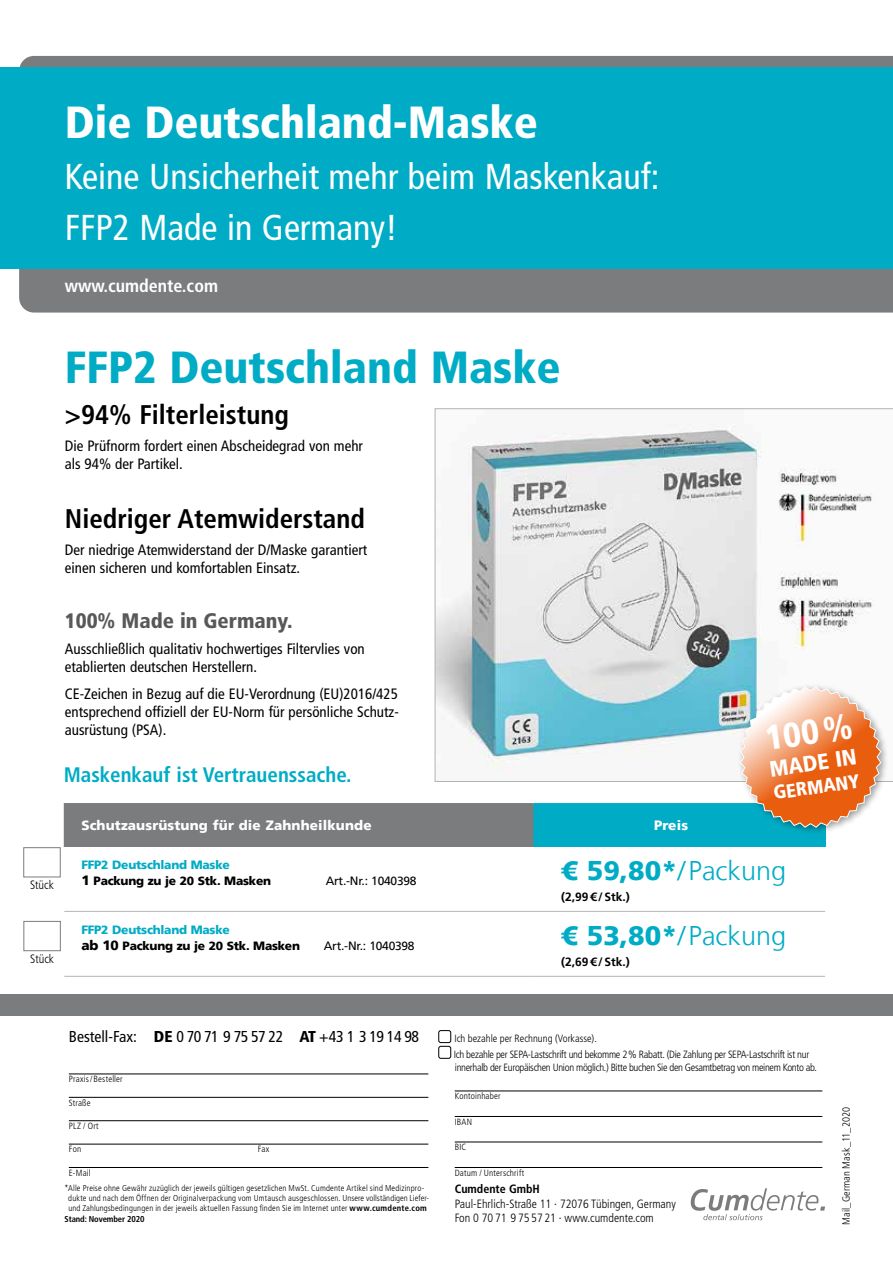
<style>
.page{position:relative;width:893px;height:1263px;background:#fff}
.page>*{position:absolute;margin:0;border:0;box-sizing:border-box;transform-origin:0 0}
.t1{font:900 condensed 45px "Frutiger";color:#fff}
.t2{font:900 condensed 45px "Frutiger";color:#00acc5}
.t3{font:condensed 36px/51px "Frutiger";color:#fff}
.t4{font:900 condensed 34.65px "Frutiger";color:#fff}
.t5{font:700 condensed 27px "Frutiger";color:#000}
.t6{font:300 27px "Frutiger";color:#00acc5}
.t7{font:900 condensed 22.2px "Frutiger";color:#fff}
.t8{font:700 condensed 21px "Frutiger";color:#00acc5}
.t9{font:900 condensed 21px "Frutiger";color:#58585a}
.t10{font:900 condensed 19.2px "Frutiger";color:#fff}
.t11{font:700 condensed 18px "Frutiger";color:#fff}
.t12{font:condensed 15.75px "Frutiger";letter-spacing:-.03em;color:#000}
.t13{font:condensed 15px/18px "Frutiger";color:#000}
.t14{font:900 13.5px "Frutiger";letter-spacing:.01em;color:#fff}
.t15{font:300 condensed 12.15px "Frutiger";color:#000}
.t16{font:900 12px/16.5px "Frutiger";letter-spacing:-.02em;color:#000}
.t17{font:300 condensed 12px/14.4px "Frutiger";color:#000}
.t18{font:12px "Frutiger";letter-spacing:-.02em;color:#000}
.t19{font:700 12px "Frutiger";color:#000}
.t20{font:700 condensed 12px "Frutiger";color:#000}
.t21{font:300 condensed 10.5px/15.8px "Frutiger";letter-spacing:-.025em;color:#000}
.t22{font:300 condensed 10.5px "Frutiger";letter-spacing:.01em;color:#000}
.t23{font:300 condensed 9px "Frutiger";letter-spacing:.02em;color:#000}
.t24{font:300 condensed 8.55px "Frutiger";letter-spacing:.02em;color:#000}
.t25{font:700 condensed 8.55px "Frutiger";letter-spacing:-.01em;color:#000}
.s1{color:#00acc5}
.s2{font-size:13.5px}
.s3{font-weight:900}
.s4{font-weight:700}
</style>
<div class="page">
<div style="left:19px;top:56px;width:874px;height:257px;background:#7b7c7e"></div>
<div style="left:0;top:67px;width:893px;height:202px;background:#00acc5"></div>
<div style="left:438px;top:1030px;width:13px;height:13px;border:1px solid #000;border-radius:2px"></div>
<div style="left:438px;top:1046px;width:13px;height:13px;border:1px solid #000;border-radius:2px"></div>
<hr style="left:69px;top:1074px;width:359px;height:1px;background:#000">
<hr style="left:69px;top:1097px;width:359px;height:1px;background:#000">
<hr style="left:455px;top:1091px;width:367px;height:1px;background:#000">
<hr style="left:69px;top:1120px;width:359px;height:1px;background:#000">
<hr style="left:455px;top:1116px;width:367px;height:1px;background:#000">
<hr style="left:69px;top:1144px;width:359px;height:1px;background:#000">
<hr style="left:455px;top:1142px;width:367px;height:1px;background:#000">
<hr style="left:69px;top:1167px;width:359px;height:1px;background:#000">
<hr style="left:455px;top:1167px;width:367px;height:1px;background:#000">
<div style="left:0;top:995px;width:893px;height:21px;background:#7b7c7e"></div>
<svg style="left:691px;top:1188px;width:134px;height:32px"></svg>
<div style="left:64px;top:803px;width:470px;height:43px;background:#7b7c7e"></div>
<div style="left:534px;top:803px;width:291px;height:43px;background:#00acc5"></div>
<hr style="left:64px;top:846px;width:469px;height:1px;background:#7b7c7e">
<hr style="left:533px;top:803px;width:293px;height:1px;background:#00acc5">
<hr style="left:533px;top:804px;width:2px;height:42px;background:#00acc5">
<hr style="left:824px;top:804px;width:2px;height:42px;background:#00acc5">
<hr style="left:533px;top:846px;width:293px;height:1px;background:#00acc5">
<hr style="left:64px;top:911px;width:470px;height:1px;background:#b3b5b6">
<hr style="left:534px;top:911px;width:291px;height:1px;background:#b3b5b6">
<hr style="left:64px;top:976px;width:470px;height:1px;background:#b3b5b6">
<hr style="left:534px;top:976px;width:291px;height:1px;background:#b3b5b6">
<div style="left:23px;top:847px;width:38px;height:30px;border:1px solid #7b7c7e"></div>
<svg style="left:435px;top:408px;width:458px;height:374px"></svg>
<div style="left:737px;top:683px;width:152px;height:153px;background:#000;opacity:.4"></div>
<svg style="left:740px;top:686px;width:141px;height:141px"></svg>
<div style="left:23px;top:921px;width:38px;height:30px;border:1px solid #7b7c7e"></div>
<h1 class="t1" style="left:65px;top:95px;width:474px">Die Deutschland-Maske</h1>
<h2 class="t3" style="left:65px;top:151px;width:596px">Keine Unsicherheit mehr beim Maskenkauf:<br>FFP2 Made in Germany!</h2>
<p class="t11" style="left:65px;top:275px;width:155px">www.cumdente.com</p>
<p class="t15" style="left:30px;top:878px;width:25px">Stück</p>
<p class="t15" style="left:30px;top:951px;width:25px">Stück</p>
<h1 class="t2" style="left:65px;top:340px;width:497px">FFP2 Deutschland Maske</h1>
<h3 class="t5" style="left:65px;top:399px;width:226px">&gt;94% Filterleistung</h3>
<p class="t13" style="left:65px;top:437px;width:300px">Die Prüfnorm fordert einen Abscheidegrad von mehr als 94% der Partikel.</p>
<h3 class="t5" style="left:65px;top:503px;width:302px">Niedriger Atemwiderstand</h3>
<p class="t13" style="left:65px;top:541px;width:304px">Der niedrige Atemwiderstand der D/Maske garantiert einen sicheren und komfortablen Einsatz.</p>
<h3 class="t9" style="left:65px;top:608px;width:229px">100% Made in Germany.</h3>
<p class="t13" style="left:65px;top:640px;width:301px">Ausschließlich qualitativ hochwertiges Filtervlies von etablierten deutschen Herstellern.</p>
<p class="t13" style="left:65px;top:684px;width:335px;text-align:justify">CE-Zeichen in Bezug auf die EU-Verordnung (EU)2016/425 entsprechend offiziell der EU-Norm für persönliche Schutz&shy;ausrüstung (PSA).</p>
<h3 class="t8" style="left:64px;top:762px;width:289px">Maskenkauf ist Vertrauenssache.</h3>
<p class="t14" style="left:81px;top:817px;width:292px">Schutzausrüstung für die Zahnheilkunde</p>
<p class="t14" style="left:654px;top:817px;width:36px">Preis</p>
<p class="t16" style="left:81px;top:856px;width:191px"><span class="s1">FFP2 Deutschland Maske<br></span><span class="s2">1</span> Packung zu je 20 Stk. Masken</p>
<h3 class="t4" style="left:762px;top:718px;width:89px;rotate:-8deg">100%</h3>
<h3 class="t7" style="left:768px;top:756px;width:89px;rotate:-8deg">MADE IN</h3>
<p class="t10" style="left:772px;top:781px;width:89px;rotate:-8deg">GERMANY</p>
<h3 class="t6" style="left:561px;top:855px;width:226px"><span class="s3">€ 59,80*</span>/Packung</h3>
<p class="t19" style="left:561px;top:889px;width:70px">(2,99€/Stk.)</p>
<p class="t18" style="left:326px;top:874px;width:92px">Art.-Nr.: 1040398</p>
<p class="t16" style="left:81px;top:921px;width:220px"><span class="s1">FFP2 Deutschland Maske<br></span><span class="s2">ab 10</span> Packung zu je 20 Stk. Masken</p>
<p class="t18" style="left:324px;top:939px;width:92px">Art.-Nr.: 1040398</p>
<h3 class="t6" style="left:561px;top:920px;width:226px"><span class="s3">€ 53,80*</span>/Packung</h3>
<p class="t19" style="left:561px;top:954px;width:70px">(2,69€/Stk.)</p>
<p class="t12" style="left:69px;top:1027px;width:352px">Bestell-Fax: <span class="s3">DE</span> 0 70 71 9 75 57 22 <span class="s3">AT</span> +43 1 3 19 14 98</p>
<p class="t21" style="left:454px;top:1030px;width:357px">Ich bezahle per Rechnung (Vorkasse).<br>Ich bezahle per SEPA-Lastschrift und bekomme 2% Rabatt. (Die Zahlung per SEPA-Lastschrift ist nur</p>
<p class="t21" style="left:455px;top:1060px;width:363px">innerhalb der Europäischen Union möglich.) Bitte buchen Sie den Gesamtbetrag von meinem Konto ab.</p>
<p class="t23" style="left:69px;top:1074px;width:55px">Praxis/Besteller</p>
<p class="t23" style="left:69px;top:1097px;width:23px">Straße</p>
<p class="t23" style="left:455px;top:1091px;width:47px">Kontoinhaber</p>
<p class="t23" style="left:69px;top:1121px;width:31px">PLZ / Ort</p>
<p class="t23" style="left:455px;top:1116px;width:19px">IBAN</p>
<p class="t23" style="left:69px;top:1144px;width:14px">Fon</p>
<p class="t23" style="left:258px;top:1144px;width:13px">Fax</p>
<p class="t23" style="left:455px;top:1142px;width:13px">BIC</p>
<p class="t23" style="left:69px;top:1167px;width:23px">E-Mail</p>
<p class="t23" style="left:455px;top:1167px;width:71px">Datum / Unterschrift</p>
<p class="t24" style="left:65px;top:1183px;width:361px">*Alle Preise ohne Gewähr zuzüglich der jeweils gültigen gesetzlichen MwSt. Cumdente Artikel sind Medizinpro-</p>
<p class="t24" style="left:68px;top:1193px;width:362px">dukte und nach dem Öffnen der Originalverpackung vom Umtausch ausgeschlossen. Unsere vollständigen Liefer-</p>
<p class="t24" style="left:69px;top:1203px;width:360px">und Zahlungsbedingungen in der jeweils aktuellen Fassung finden Sie im Internet unter <span class="s4">www.cumdente.com</span></p>
<p class="t25" style="left:65px;top:1213px;width:82px">Stand: November 2020</p>
<p class="t20" style="left:455px;top:1182px;width:87px">Cumdente GmbH</p>
<p class="t17" style="left:455px;top:1196px;width:223px">Paul-Ehrlich-Straße 11 · 72076 Tübingen, Germany<br>Fon 0 70 71 9 75 57 21 · www.cumdente.com</p>
<p class="t22" style="left:840px;top:1225px;width:120px;rotate:-90deg">Mail_German Mask_11_2020</p>
</div>
